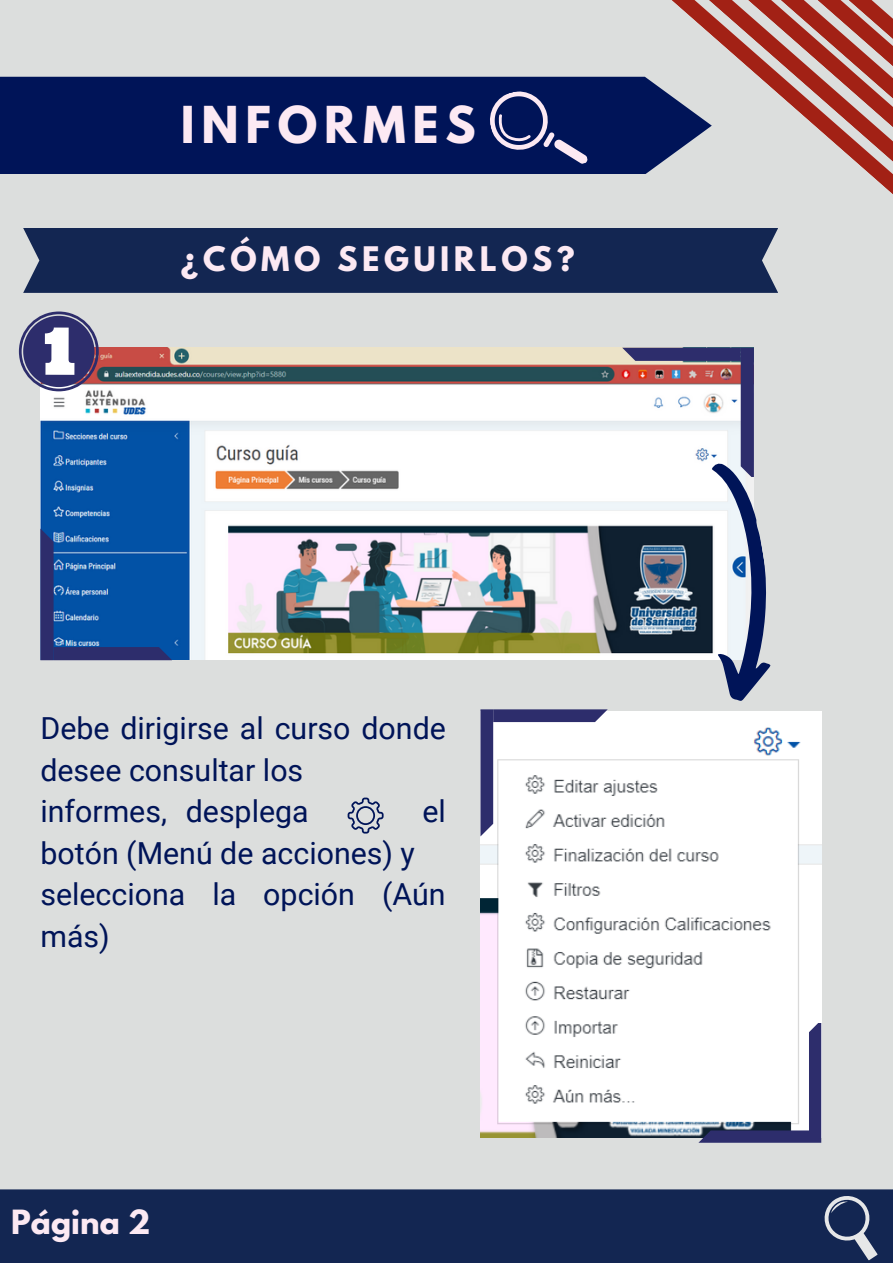
<style>
.page{position:relative;width:893px;height:1264px;background:#fff}
.page>*{position:absolute;margin:0;border:0;box-sizing:border-box;transform-origin:0 0}
.t1{font:700 45px "League Spartan";letter-spacing:.15em;color:#fce9f3}
.t2{font:30.3px/41.5px "Roboto";color:#001458}
.t3{font:700 30px "League Spartan";letter-spacing:.15em;color:#fce9f3}
.t4{font:700 29.55px "League Spartan";color:#fce9f3}
</style>
<div class="page">
<div style="left:0;top:0;width:892px;height:1262px;background:#dcdedd"></div>
<div style="left:0;top:1189px;width:892px;height:73px;background:#132652"></div>
<div style="left:0;top:77px;width:630px;height:97px;background:#001458"></div>
<svg style="left:630px;top:76px;width:148px;height:217px;fill:#001458"></svg>
<svg style="left:648px;top:76px;width:130px;height:209px"></svg>
<svg style="left:669px;top:0;width:109px;height:240px"></svg>
<svg style="left:687px;top:196px;width:91px;height:28px"></svg>
<svg style="left:687px;top:0;width:205px;height:196px"></svg>
<svg style="left:483px;top:85px;width:105px;height:84px;background:#25346f"></svg>
<div style="left:23px;top:228px;width:754px;height:65px;background:#132652"></div>
<svg style="left:824px;top:1196px;width:53px;height:64px"></svg>
<img style="left:40px;top:347px;width:713px;height:313px">
<img style="left:480px;top:711px;width:341px;height:426px">
<svg style="left:347px;top:797px;width:36px;height:36px"></svg>
<svg style="left:480px;top:709px;width:127px;height:127px;background:#d2d2de"></svg>
<svg style="left:698px;top:1023px;width:123px;height:119px;background:#cfd0dc"></svg>
<svg style="left:622px;top:348px;width:149px;height:353px"></svg>
<svg style="left:40px;top:528px;width:132px;height:132px;background:#15529e"></svg>
<svg style="left:19px;top:311px;width:80px;height:80px"></svg>
<p class="t1" style="left:181px;top:103px;width:296px">INFORMES</p>
<p class="t3" style="left:181px;top:243px;width:395px">¿CÓMO SEGUIRLOS?</p>
<p class="t2" style="left:40px;top:707px;width:407px">Debe dirigirse al curso donde desee consultar los</p>
<p class="t2" style="left:40px;top:791px;width:270px">informes, desplega</p>
<p class="t2" style="left:422px;top:791px;width:25px">el</p>
<p class="t2" style="left:40px;top:832px;width:376px">botón (Menú de acciones) y</p>
<p class="t2" style="left:40px;top:874px;width:407px">selecciona la opción (Aún más)</p>
<p class="t4" style="left:11px;top:1206px;width:140px">Página 2</p>
</div>
